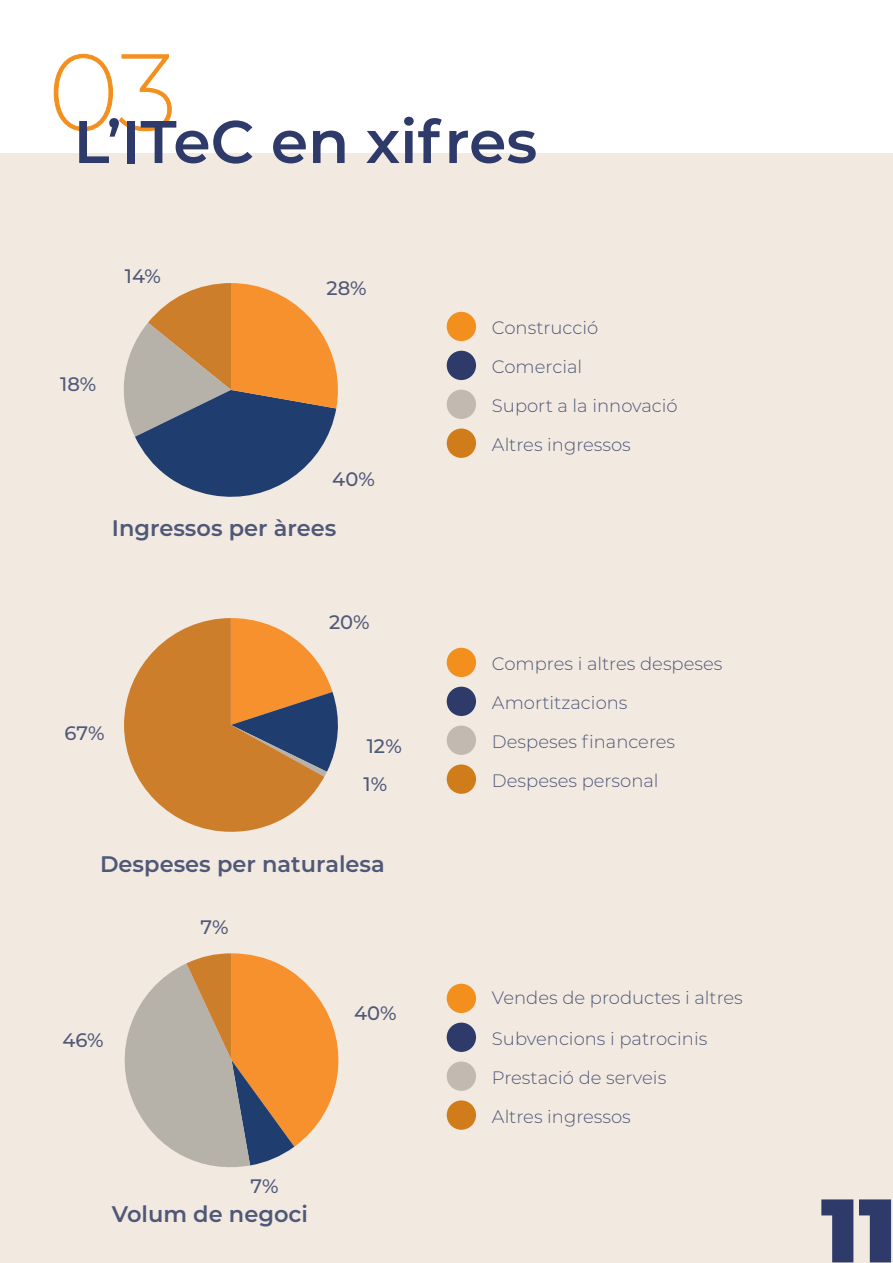
<style>
.page{position:relative;width:893px;height:1263px;background:#fff}
.page>*{position:absolute;margin:0;border:0;box-sizing:border-box;transform-origin:0 0}
.t1{font:900 90px "Montserrat";color:#2e3a69}
.t2{font:600 60px "Montserrat";color:#2e3a69}
.t3{font:600 22.5px "Montserrat";color:#505878}
.t4{font:500 19.5px "Montserrat";color:#505878}
.t5{font:300 18px/38.8px "Montserrat";color:#505878}
</style>
<div class="page">
<div style="left:0;top:153px;width:893px;height:1110px;background:#f2eae1"></div>
<div style="left:447px;top:984px;width:29px;height:29px;background:#f3901d;border-radius:50%"></div>
<div style="left:447px;top:1022px;width:29px;height:30px;background:#2e3a69;border-radius:50%"></div>
<div style="left:447px;top:1061px;width:29px;height:30px;background:#c2bab0;border-radius:50%"></div>
<div style="left:447px;top:1100px;width:29px;height:30px;background:#d17c1b;border-radius:50%"></div>
<div style="left:447px;top:648px;width:29px;height:29px;background:#f3901d;border-radius:50%"></div>
<div style="left:447px;top:687px;width:29px;height:29px;background:#2e3a69;border-radius:50%"></div>
<div style="left:447px;top:725px;width:29px;height:30px;background:#c2bab0;border-radius:50%"></div>
<div style="left:447px;top:764px;width:29px;height:30px;background:#d17c1b;border-radius:50%"></div>
<div style="left:447px;top:312px;width:29px;height:29px;background:#f3901d;border-radius:50%"></div>
<div style="left:447px;top:351px;width:29px;height:29px;background:#2e3a69;border-radius:50%"></div>
<div style="left:447px;top:390px;width:29px;height:29px;background:#c2bab0;border-radius:50%"></div>
<div style="left:447px;top:428px;width:29px;height:30px;background:#d17c1b;border-radius:50%"></div>
<svg style="left:123px;top:283px;width:215px;height:214px"></svg>
<svg style="left:124px;top:618px;width:214px;height:214px"></svg>
<svg style="left:124px;top:953px;width:215px;height:215px"></svg>
<h2 class="t2" style="left:48px;top:99px;width:491px"><sup>03</sup>L’ITeC en xifres</h2>
<p class="t4" style="left:125px;top:263px;width:38px">14%</p>
<p class="t4" style="left:60px;top:370px;width:38px">18%</p>
<p class="t4" style="left:326px;top:275px;width:41px">28%</p>
<p class="t4" style="left:332px;top:466px;width:44px">40%</p>
<p class="t3" style="left:112px;top:512px;width:226px">Ingressos per àrees</p>
<p class="t4" style="left:329px;top:608px;width:42px">20%</p>
<p class="t4" style="left:65px;top:719px;width:42px">67%</p>
<p class="t4" style="left:367px;top:732px;width:37px">12%</p>
<p class="t4" style="left:364px;top:770px;width:25px">1%</p>
<p class="t3" style="left:100px;top:848px;width:286px">Despeses per naturalesa</p>
<p class="t4" style="left:62px;top:1026px;width:43px">46%</p>
<p class="t4" style="left:201px;top:913px;width:30px">7%</p>
<p class="t4" style="left:354px;top:1000px;width:44px">40%</p>
<p class="t4" style="left:251px;top:1173px;width:30px">7%</p>
<p class="t3" style="left:112px;top:1198px;width:198px">Volum de negoci</p>
<p class="t5" style="left:492px;top:308px;width:187px">Construcció<br>Comercial<br>Suport a la innovació<br>Altres ingressos</p>
<p class="t5" style="left:492px;top:644px;width:232px">Compres i altres despeses<br>Amortitzacions<br>Despeses financeres<br>Despeses personal</p>
<p class="t5" style="left:492px;top:977px;width:252px">Vendes de productes i altres</p>
<p class="t5" style="left:492px;top:1019px;width:217px">Subvencions i patrocinis<br>Prestació de serveis<br>Altres ingressos</p>
<h1 class="t1" style="left:821px;top:1163px;width:77px">11</h1>
</div>
